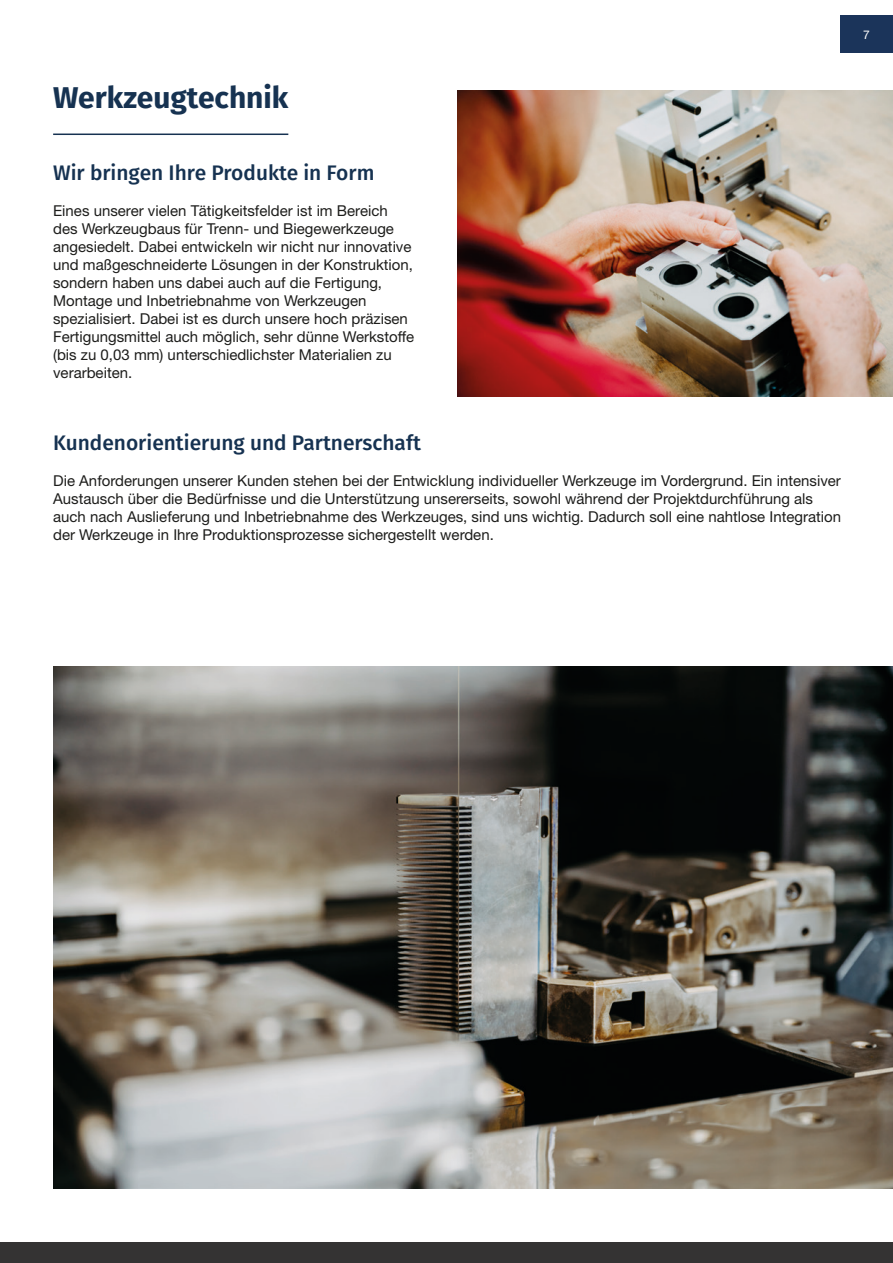
<style>
.page{position:relative;width:893px;height:1263px;background:#fff}
.page>*{position:absolute;margin:0;border:0;box-sizing:border-box;transform-origin:0 0}
.Heading{font:700 30px "Fira Sans";color:#163251}
.Subheading{font:500 21px "Fira Sans";color:#163251}
.Copy{font:15px/18px "Helvetica Neue LT Std";color:#1d1d1b}
.t1{font:12px "Helvetica Neue LT Std";color:#fff}
</style>
<div class="page">
<div style="left:0;top:1242px;width:893px;height:21px;background:#343333"></div>
<div style="left:840px;top:15px;width:53px;height:38px;background:#1b345a"></div>
<hr style="left:53px;top:134px;width:235px;height:1px;background:#163251">
<img style="left:457px;top:90px;width:436px;height:306px">
<img style="left:53px;top:666px;width:840px;height:522px">
<p class="Heading" style="left:53px;top:72px;width:237px">Werkzeugtechnik</p>
<p class="Subheading" style="left:53px;top:156px;width:323px">Wir bringen Ihre Produkte in Form</p>
<p class="Copy" style="left:53px;top:201px;width:363px">Eines unserer vielen Tätigkeitsfelder ist im Bereich des Werkzeugbaus für Trenn- und Biegewerkzeuge angesiedelt. Dabei entwickeln wir nicht nur innovative und maßgeschneiderte Lösungen in der Konstruktion, sondern haben uns dabei auch auf die Fertigung, Montage und Inbetriebnahme von Werkzeugen spezialisiert. Dabei ist es durch unsere hoch präzisen Fertigungsmittel auch möglich, sehr dünne Werkstoffe (bis zu 0,03 mm) unterschiedlichster Materialien zu verarbeiten.</p>
<p class="Subheading" style="left:53px;top:426px;width:369px">Kundenorientierung und Partnerschaft</p>
<p class="Copy" style="left:53px;top:471px;width:789px">Die Anforderungen unserer Kunden stehen bei der Entwicklung individueller Werkzeuge im Vordergrund. Ein intensiver Austausch über die Bedürfnisse und die Unterstützung unsererseits, sowohl während der Projektdurchführung als auch nach Auslieferung und Inbetriebnahme des Werkzeuges, sind uns wichtig. Dadurch soll eine nahtlose Integration der Werkzeuge in Ihre Produktionsprozesse sichergestellt werden.</p>
<p class="t1" style="left:863px;top:27px;width:8px">7</p>
</div>
